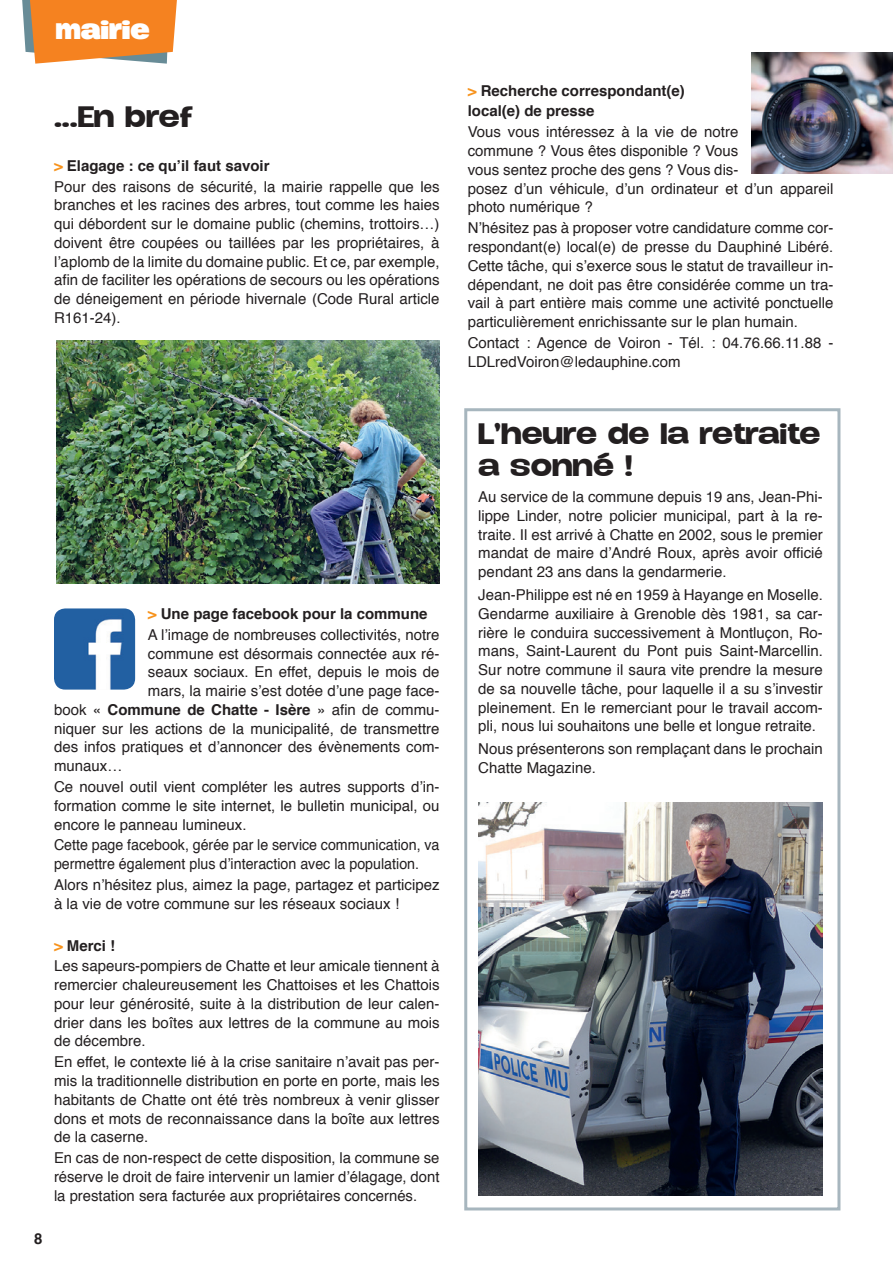
<style>
.page{position:relative;width:893px;height:1263px;background:#fff}
.page>*{position:absolute;margin:0;border:0;box-sizing:border-box;transform-origin:0 0}
.t1{font:500 27px/32.4px "Duera PERSONALUSE Expanded";color:#231f20}
.t2{font:700 24px "Duera PERSONALUSE Expanded";color:#fff}
.t3{font:15px/18.8px "Helvetica";color:#231f20;text-align:justify}
.t4{font:15px/18.8px "Helvetica";color:#231f20;scale:.95 1}
.t5{font:700 15px/20.9px "Helvetica";color:#231f20}
.s1{font-weight:700;color:#f7931d}
.s2{font-weight:700}
.s3{font-weight:400}
.s4{color:#f7931d}
</style>
<div class="page">
<svg style="left:22px;top:0;width:155px;height:64px"></svg>
<img style="left:478px;top:803px;width:345px;height:393px">
<img style="left:54px;top:608px;width:81px;height:82px">
<img style="left:56px;top:341px;width:384px;height:242px">
<div style="left:464px;top:408px;width:376px;height:802px;border:3px solid #a7b6be"></div>
<img style="left:751px;top:52px;width:142px;height:122px">
<h2 class="t2" style="left:56px;top:13px;width:95px">MAIRIE</h2>
<h1 class="t1" style="left:54px;top:102px;width:140px">...En bref</h1>
<p class="t3" style="left:54px;top:155px;width:387px;line-height:20.9px"><span class="s1">&gt;</span> <span class="s2">Elagage : ce qu’il faut savoir<br></span>Pour des raisons de sécurité, la mairie rappelle que les</p>
<p class="t3" style="left:54px;top:196px;width:387px">branches et les racines des arbres, tout comme les haies qui débordent sur le domaine public (chemins, trottoirs…) doivent être coupées ou taillées par les propriétaires, à l’aplomb de la limite du domaine public. Et ce, par exemple, afin de faciliter les opérations de secours ou les opérations de déneigement en période hivernale (Code Rural article R161-24).</p>
<p class="t5" style="left:34px;top:1229px;width:10px">8</p>
<p class="t3" style="left:148px;top:604px;width:293px;line-height:20.9px"><span class="s1">&gt;</span> <span class="s2">Une page facebook pour la commune<br></span>A l’image de nombreuses collectivités, notre</p>
<p class="t3" style="left:148px;top:644px;width:293px">commune est désormais connectée aux ré-</p>
<p class="t3" style="left:148px;top:663px;width:293px">seaux sociaux. En effet, depuis le mois de</p>
<p class="t3" style="left:148px;top:682px;width:293px">mars, la mairie s’est dotée d’une page face-</p>
<p class="t5" style="left:54px;top:699px;width:387px"><span class="s3">book «</span> Commune de Chatte - Isère <span class="s3">» afin de commu-</span></p>
<p class="t3" style="left:54px;top:719px;width:387px">niquer sur les actions de la municipalité, de transmettre</p>
<p class="t3" style="left:54px;top:738px;width:387px">des infos pratiques et d’annoncer des évènements com-</p>
<p class="t3" style="left:54px;top:757px;width:70px">munaux…</p>
<p class="t3" style="left:54px;top:778px;width:387px">Ce nouvel outil vient compléter les autres supports d’in&shy;formation comme le site internet, le bulletin municipal, ou encore le panneau lumineux.</p>
<p class="t4" style="left:54px;top:836px;width:407px">Cette page facebook, gérée par le service communication, va permettre également plus d’interaction avec la population.</p>
<p class="t3" style="left:54px;top:876px;width:387px">Alors n’hésitez plus, aimez la page, partagez et participez à la vie de votre commune sur les réseaux sociaux !</p>
<p class="t3" style="left:54px;top:935px;width:387px;line-height:20.9px"><span class="s1">&gt;</span> <span class="s2">Merci !<br></span>Les sapeurs-pompiers de Chatte et leur amicale tiennent à</p>
<p class="t3" style="left:54px;top:976px;width:387px">remercier chaleureusement les Chattoises et les Chattois pour leur générosité, suite à la distribution de leur calen&shy;drier dans les boîtes aux lettres de la commune au mois de décembre.</p>
<p class="t3" style="left:54px;top:1053px;width:387px">En effet, le contexte lié à la crise sanitaire n’avait pas per&shy;mis la traditionnelle distribution en porte en porte, mais les habitants de Chatte ont été très nombreux à venir glisser dons et mots de reconnaissance dans la boîte aux lettres de la caserne.</p>
<p class="t3" style="left:54px;top:1149px;width:387px">En cas de non-respect de cette disposition, la commune se réserve le droit de faire intervenir un lamier d’élagage, dont la prestation sera facturée aux propriétaires concernés.</p>
<p class="t5" style="left:468px;top:80px;width:219px"><span class="s4">&gt;</span> Recherche correspondant(e) local(e) de presse</p>
<p class="t3" style="left:468px;top:123px;width:367px;text-align:left">Vous vous intéressez à la vie de notre<br>commune ? Vous êtes disponible ? Vous<br>vous sentez proche des gens ? Vous dis-<br>posez d’un véhicule, d’un ordinateur et d’un appareil photo numérique ?</p>
<p class="t3" style="left:468px;top:219px;width:367px">N’hésitez pas à proposer votre candidature comme cor&shy;respondant(e) local(e) de presse du Dauphiné Libéré.<br>Cette tâche, qui s’exerce sous le statut de travailleur in&shy;dépendant, ne doit pas être considérée comme un tra&shy;vail à part entière mais comme une activité ponctuelle particulièrement enrichissante sur le plan humain.</p>
<p class="t3" style="left:468px;top:334px;width:367px">Contact : Agence de Voiron - Tél. : 04.76.66.11.88 -<br>LDLredVoiron@ledauphine.com</p>
<h1 class="t1" style="left:478px;top:419px;width:344px">L’heure de la retraite a sonné !</h1>
<p class="t3" style="left:478px;top:488px;width:346px">Au service de la commune depuis 19 ans, Jean-Phi&shy;lippe Linder, notre policier municipal, part à la re&shy;traite. Il est arrivé à Chatte en 2002, sous le premier mandat de maire d’André Roux, après avoir officié pendant 23 ans dans la gendarmerie.</p>
<p class="t3" style="left:478px;top:586px;width:346px">Jean-Philippe est né en 1959 à Hayange en Moselle.<br>Gendarme auxiliaire à Grenoble dès 1981, sa car&shy;rière le conduira successivement à Montluçon, Ro&shy;mans, Saint-Laurent du Pont puis Saint-Marcellin.<br>Sur notre commune il saura vite prendre la mesure de sa nouvelle tâche, pour laquelle il a su s’investir pleinement. En le remerciant pour le travail accom&shy;pli, nous lui souhaitons une belle et longue retraite.</p>
<p class="t3" style="left:478px;top:740px;width:346px">Nous présenterons son remplaçant dans le prochain<br>Chatte Magazine.</p>
</div>
